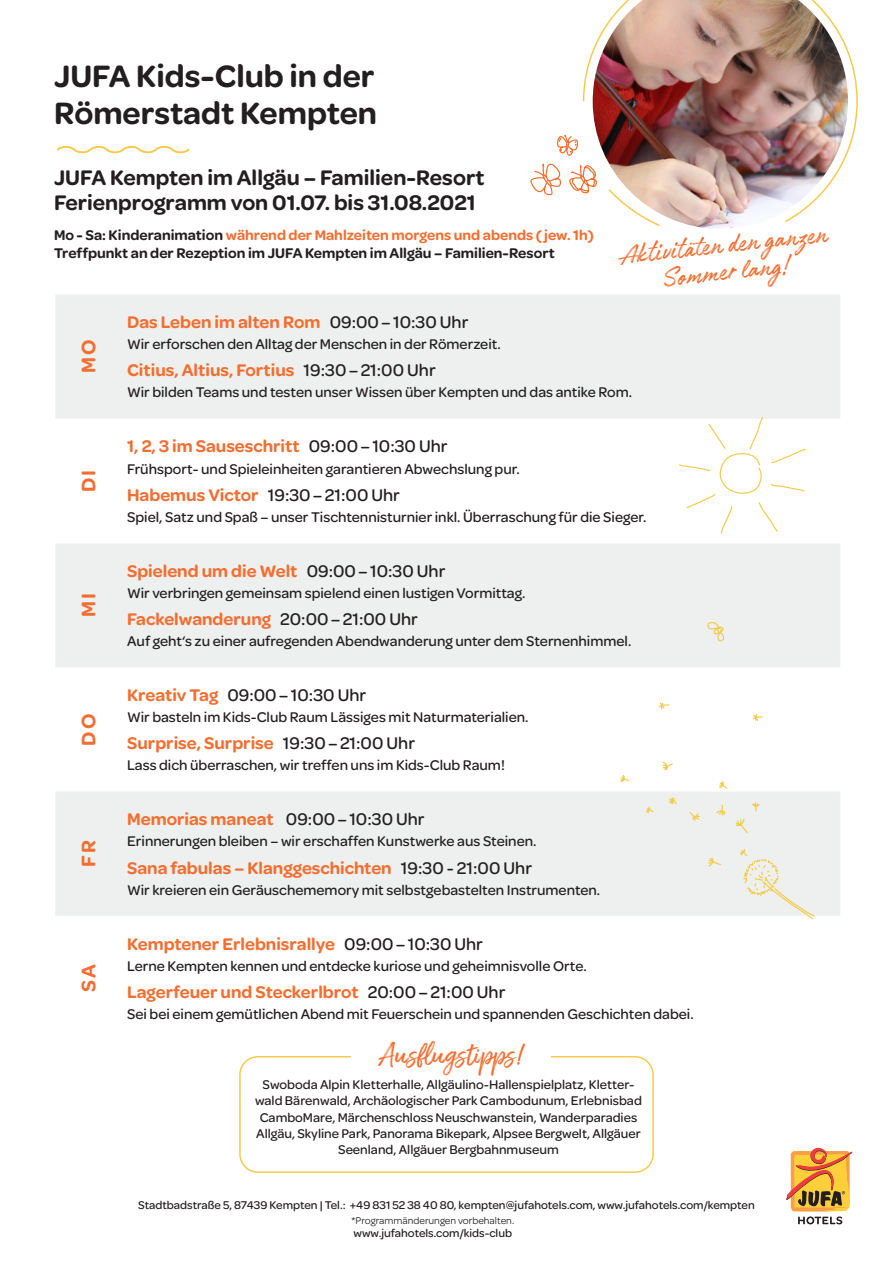
<style>
.page{position:relative;width:893px;height:1263px;background:#fff}
.page>*{position:absolute;margin:0;border:0;box-sizing:border-box;transform-origin:0 0}
.t1{font:600 33px/37.5px "Omnes";color:#231f20}
.t2{font:30px/27px "Authenia";color:#f36e31;text-align:center}
.t3{font:30px "Amithen";color:#f36e31}
.t4{font:600 22.5px "Omnes";color:#231f20}
.t5{font:600 21px "Omnes";letter-spacing:.1em;color:#f36e31}
.t6{font:600 18px "Omnes";color:#f36e31}
.t7{font:500 18px "Omnes";color:#231f20}
.t8{font:500 15px "Omnes";color:#231f20}
.t9{font:600 15px/18px "Omnes";color:#231f20}
.t10{font:500 13.5px/16.2px "Omnes";color:#231f20;text-align:center}
.t11{font:500 12px "Omnes";color:#231f20}
.t12{font:10.5px "Omnes";color:#231f20}
.s1{color:#f36e31}
.s2{font-weight:500;color:#231f20}
.s3{font-weight:600;color:#f36e31}
</style>
<div class="page">
<svg style="left:55px;top:295px;width:785px;height:621px;fill:#edf0ee"></svg>
<svg style="left:786px;top:1147px;width:66px;height:77px"></svg>
<svg style="left:56px;top:146px;width:134px;height:8px"></svg>
<img style="left:582px;top:0;width:276px;height:223px">
<svg style="left:607px;top:188px;width:55px;height:38px"></svg>
<div style="left:239px;top:1056px;width:415px;height:117px;border:2px solid #f3cb4e;border-radius:18px"></div>
<div style="left:351px;top:1033px;width:200px;height:45px;background:#fff"></div>
<svg style="left:530px;top:133px;width:69px;height:63px"></svg>
<svg style="left:678px;top:416px;width:129px;height:118px"></svg>
<svg style="left:619px;top:620px;width:196px;height:300px"></svg>
<h1 class="t1" style="left:54px;top:55px;width:325px">JUFA Kids-Club in der<br>Römerstadt Kempten</h1>
<h3 class="t4" style="left:54px;top:162px;width:432px">JUFA Kempten im Allgäu – Familien-Resort</h3>
<h3 class="t4" style="left:54px;top:187px;width:423px">Ferienprogramm von 01.07. bis 31.08.2021</h3>
<p class="t9" style="left:54px;top:226px;width:541px">Mo - Sa: Kinderanimation <span class="s1">während der Mahlzeiten morgens und abends ( jew. 1h)<br></span>Treffpunkt an der Rezeption im JUFA Kempten im Allgäu – Familien-Resort</p>
<h2 class="t2" style="left:618px;top:246px;width:210px;rotate:-6deg">Aktivitäten den ganzen<br>Sommer lang!</h2>
<h3 class="t5" style="left:74px;top:373px;width:35px;rotate:-90deg">MO</h3>
<h3 class="t5" style="left:74px;top:492px;width:24px;rotate:-90deg">DI</h3>
<h3 class="t5" style="left:74px;top:617px;width:25px;rotate:-90deg">MI</h3>
<h3 class="t5" style="left:74px;top:745px;width:33px;rotate:-90deg">DO</h3>
<h3 class="t5" style="left:74px;top:867px;width:28px;rotate:-90deg">FR</h3>
<h3 class="t5" style="left:74px;top:992px;width:29px;rotate:-90deg">SA</h3>
<p class="t6" style="left:127px;top:309px;width:343px">Das Leben im alten Rom <span class="s2">09:00–10:30 Uhr</span></p>
<p class="t8" style="left:127px;top:334px;width:375px">Wir erforschen den Alltag der Menschen in der Römerzeit.</p>
<p class="t6" style="left:127px;top:357px;width:310px">Citius, Altius, Fortius <span class="s2">19:30–21:00 Uhr</span></p>
<p class="t8" style="left:127px;top:382px;width:506px">Wir bilden Teams und testen unser Wissen über Kempten und das antike Rom.</p>
<p class="t6" style="left:127px;top:434px;width:322px">1, 2, 3 im Sauseschritt <span class="s2">09:00–10:30 Uhr</span></p>
<p class="t8" style="left:127px;top:459px;width:394px">Frühsport- und Spieleinheiten garantieren Abwechslung pur.</p>
<p class="t7" style="left:127px;top:483px;width:274px"><span class="s3">Habemus Victor</span> 19:30–21:00 Uhr</p>
<p class="t8" style="left:127px;top:507px;width:521px">Spiel, Satz und Spaß – unser Tischtennisturnier inkl. Überraschung für die Sieger.</p>
<p class="t6" style="left:127px;top:558px;width:320px">Spielend um die Welt <span class="s2">09:00–10:30 Uhr</span></p>
<p class="t8" style="left:127px;top:583px;width:400px">Wir verbringen gemeinsam spielend einen lustigen Vormittag.</p>
<p class="t6" style="left:127px;top:606px;width:292px">Fackelwanderung <span class="s2">20:00–21:00 Uhr</span></p>
<p class="t8" style="left:127px;top:631px;width:506px">Auf geht‘s zu einer aufregenden Abendwanderung unter dem Sternenhimmel.</p>
<p class="t7" style="left:127px;top:683px;width:240px"><span class="s3">Kreativ Tag</span> 09:00–10:30 Uhr</p>
<p class="t8" style="left:127px;top:707px;width:403px">Wir basteln im Kids-Club Raum Lässiges mit Naturmaterialien.</p>
<p class="t6" style="left:127px;top:730px;width:289px">Surprise, Surprise <span class="s2">19:30–21:00 Uhr</span></p>
<p class="t8" style="left:127px;top:755px;width:379px">Lass dich überraschen, wir treffen uns im Kids-Club Raum!</p>
<p class="t6" style="left:127px;top:807px;width:299px">Memorias maneat <span class="s2">09:00–10:30 Uhr</span></p>
<p class="t8" style="left:127px;top:831px;width:411px">Erinnerungen bleiben – wir erschaffen Kunstwerke aus Steinen.</p>
<p class="t6" style="left:127px;top:855px;width:406px">Sana fabulas – Klanggeschichten <span class="s2">19:30 - 21:00 Uhr</span></p>
<p class="t8" style="left:127px;top:879px;width:475px">Wir kreieren ein Geräuschememory mit selbstgebastelten Instrumenten.</p>
<p class="t6" style="left:127px;top:931px;width:357px">Kemptener Erlebnisrallye <span class="s2">09:00–10:30 Uhr</span></p>
<p class="t8" style="left:127px;top:955px;width:461px">Lerne Kempten kennen und entdecke kuriose und geheimnisvolle Orte.</p>
<p class="t6" style="left:127px;top:979px;width:380px">Lagerfeuer und Steckerlbrot <span class="s2">20:00–21:00 Uhr</span></p>
<p class="t8" style="left:127px;top:1003px;width:568px">Sei bei einem gemütlichen Abend mit Feuerschein und spannenden Geschichten dabei.</p>
<h2 class="t3" style="left:378px;top:1036px;width:149px">Ausflugstipps!</h2>
<p class="t10" style="left:255px;top:1076px;width:388px">Swoboda Alpin Kletterhalle, Allgäulino-Hallenspielplatz, Kletter&shy;wald Bärenwald, Archäologischer Park Cambodunum, Erlebnisbad CamboMare, Märchenschloss Neuschwanstein, Wanderparadies Allgäu, Skyline Park, Panorama Bikepark, Alpsee Bergwelt, Allgäuer Seenland, Allgäuer Bergbahnmuseum</p>
<p class="t11" style="left:138px;top:1197px;width:618px">Stadtbadstraße 5, 87439 Kempten | Tel.: +49 831 52 38 40 80, kempten@jufahotels.com, www.jufahotels.com/kempten</p>
<p class="t12" style="left:352px;top:1213px;width:164px">*Programmänderungen vorbehalten.</p>
<p class="t11" style="left:354px;top:1225px;width:160px">www.jufahotels.com/kids-club</p>
</div>
